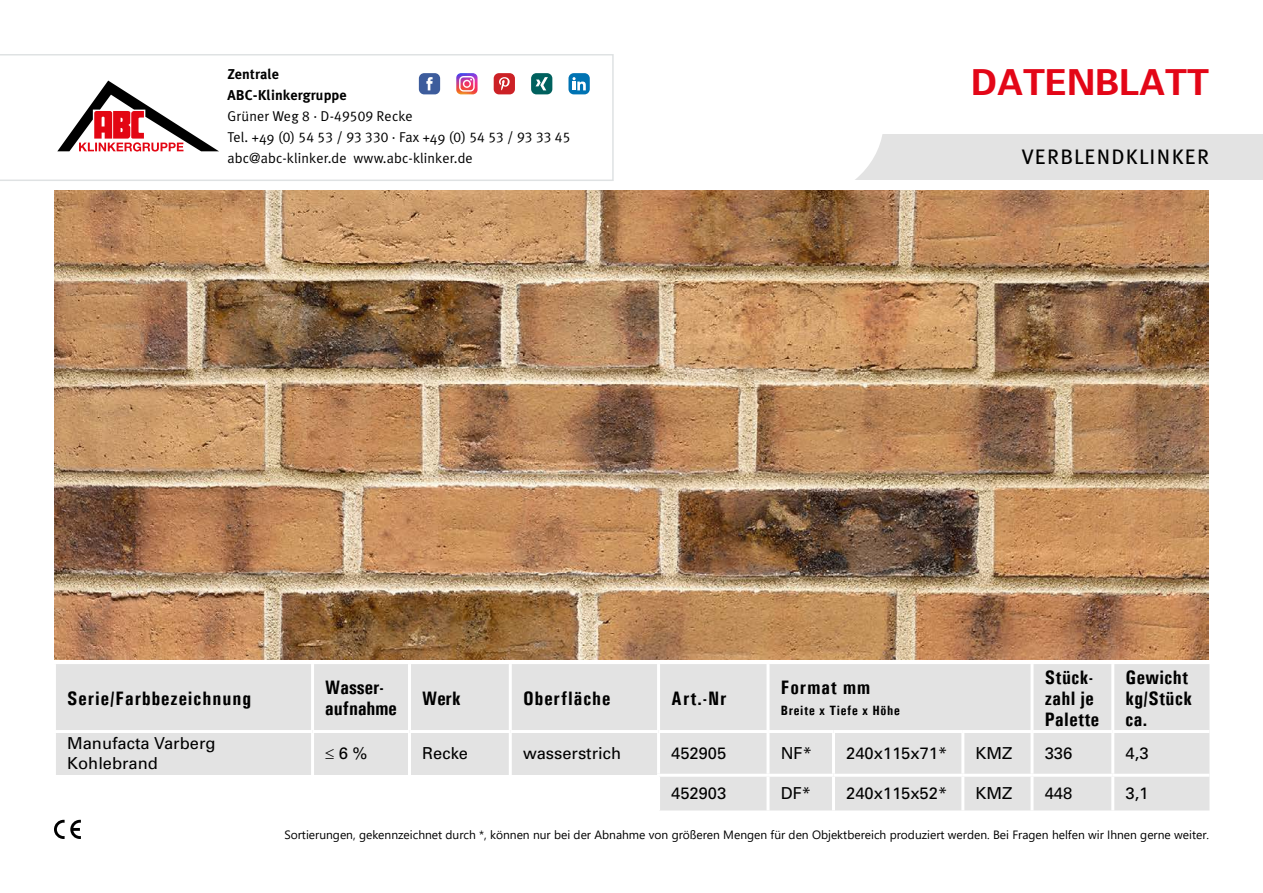
<style>
.page{position:relative;width:1263px;height:893px;background:#fff}
.page>*{position:absolute;margin:0;border:0;box-sizing:border-box;transform-origin:0 0}
.t1{font:700 36px "Univers 65";color:#e30617}
.t2{font:21px "Meta Plus";letter-spacing:.055em;color:#000}
.t3{font:700 19.5px/21px "Univers Condensed";letter-spacing:.02em;color:#000}
.t4{font:700 19.5px "Univers Condensed";letter-spacing:.05em;color:#000}
.t5{font:700 19.5px/21px "Univers Condensed";color:#000}
.t6{font:16.5px/19.8px "Univers";color:#000}
.t7{font:14.25px "Meta Plus Normal";letter-spacing:.01em;color:#000}
.t8{font:14.25px "Meta Plus Normal Caps";letter-spacing:.01em;color:#000}
.t9{font:700 14.25px/21px "Meta Plus";letter-spacing:.01em;color:#000}
.t10{font:700 13.5px "Univers Condensed";letter-spacing:.05em;color:#000}
.t11{font:12px "Segoe UI";color:#000}
.s1{font-family:"Meta Plus Normal Caps"}
.s2{font-family:"Meta Plus Normal"}
</style>
<div class="page">
<div style="left:761px;top:135px;width:502px;height:45px;background:#e3e3e3"></div>
<svg style="left:761px;top:134px;width:132px;height:46px"></svg>
<svg style="left:0;top:54px;width:614px;height:127px"></svg>
<div style="left:56px;top:664px;width:1153px;height:146px;background:#e3e3e3"></div>
<div style="left:54px;top:775px;width:604px;height:35px;background:#fff"></div>
<hr style="left:311px;top:664px;width:3px;height:66px;background:#fff">
<hr style="left:408px;top:664px;width:3px;height:66px;background:#fff">
<hr style="left:509px;top:664px;width:3px;height:66px;background:#fff">
<hr style="left:766px;top:664px;width:3px;height:66px;background:#fff">
<hr style="left:1030px;top:664px;width:3px;height:66px;background:#fff">
<hr style="left:1111px;top:664px;width:3px;height:66px;background:#fff">
<hr style="left:53px;top:730px;width:260px;height:3px;background:#fff">
<hr style="left:313px;top:730px;width:96px;height:3px;background:#fff">
<hr style="left:311px;top:733px;width:3px;height:42px;background:#fff">
<hr style="left:409px;top:730px;width:101px;height:3px;background:#fff">
<hr style="left:408px;top:733px;width:3px;height:42px;background:#fff">
<hr style="left:510px;top:730px;width:148px;height:3px;background:#fff">
<hr style="left:509px;top:733px;width:3px;height:42px;background:#fff">
<hr style="left:658px;top:730px;width:110px;height:3px;background:#fff">
<hr style="left:768px;top:730px;width:65px;height:3px;background:#fff">
<hr style="left:833px;top:730px;width:130px;height:3px;background:#fff">
<hr style="left:963px;top:730px;width:69px;height:3px;background:#fff">
<hr style="left:1032px;top:730px;width:81px;height:3px;background:#fff">
<hr style="left:1113px;top:730px;width:96px;height:3px;background:#fff">
<hr style="left:657px;top:777px;width:3px;height:33px;background:#fff">
<hr style="left:657px;top:664px;width:3px;height:66px;background:#fff">
<hr style="left:657px;top:733px;width:3px;height:41px;background:#fff">
<hr style="left:766px;top:733px;width:3px;height:41px;background:#fff">
<hr style="left:832px;top:733px;width:3px;height:41px;background:#fff">
<hr style="left:961px;top:733px;width:3px;height:41px;background:#fff">
<hr style="left:1030px;top:733px;width:3px;height:41px;background:#fff">
<hr style="left:1111px;top:733px;width:3px;height:41px;background:#fff">
<hr style="left:657px;top:774px;width:111px;height:3px;background:#fff">
<hr style="left:768px;top:774px;width:65px;height:3px;background:#fff">
<hr style="left:766px;top:777px;width:3px;height:33px;background:#fff">
<hr style="left:833px;top:774px;width:130px;height:3px;background:#fff">
<hr style="left:832px;top:777px;width:3px;height:33px;background:#fff">
<hr style="left:963px;top:774px;width:69px;height:3px;background:#fff">
<hr style="left:961px;top:777px;width:3px;height:33px;background:#fff">
<hr style="left:1032px;top:774px;width:81px;height:3px;background:#fff">
<hr style="left:1030px;top:777px;width:3px;height:33px;background:#fff">
<hr style="left:1113px;top:774px;width:96px;height:3px;background:#fff">
<hr style="left:1111px;top:777px;width:3px;height:33px;background:#fff">
<img style="left:55px;top:190px;width:1153px;height:469px">
<div style="left:419px;top:73px;width:21px;height:21px;background:#3d5c9c;border-radius:5px"></div>
<svg style="left:426px;top:77px;width:7px;height:13px"></svg>
<svg style="left:456px;top:73px;width:21px;height:21px"></svg>
<div style="left:494px;top:73px;width:21px;height:21px;background:#cc2126;border-radius:5px"></div>
<svg style="left:499px;top:77px;width:11px;height:13px"></svg>
<div style="left:531px;top:73px;width:21px;height:21px;background:#00615e;border-radius:5px"></div>
<svg style="left:535px;top:77px;width:13px;height:13px"></svg>
<div style="left:568px;top:73px;width:22px;height:21px;background:#0073b3;border-radius:5px"></div>
<svg style="left:572px;top:77px;width:14px;height:13px"></svg>
<svg style="left:54px;top:820px;width:27px;height:19px"></svg>
<p class="t9" style="left:227px;top:64px;width:121px">Zentrale<br>ABC-Klinkergruppe</p>
<p class="t7" style="left:227px;top:108px;width:187px">Grüner Weg <span class="s1">8</span> · D-<span class="s1">49509</span> Recke</p>
<p class="t8" style="left:227px;top:129px;width:344px"><span class="s2">Tel. +49 (</span>0) 54 53 / 93 330 <span class="s2">· Fax +49 (</span>0) 54 53 / 93 33 45</p>
<p class="t7" style="left:227px;top:150px;width:247px">abc@abc-klinker.de www.abc-klinker.de</p>
<h1 class="t1" style="left:971px;top:59px;width:239px">DATENBLATT</h1>
<h2 class="t2" style="left:1022px;top:145px;width:189px">VERBLENDKLINKER</h2>
<h3 class="t4" style="left:67px;top:686px;width:185px">Serie/Farbbezeichnung</h3>
<h3 class="t5" style="left:325px;top:677px;width:73px">Wasser&shy;aufnahme</h3>
<h3 class="t3" style="left:422px;top:687px;width:40px">Werk</h3>
<h3 class="t4" style="left:523px;top:686px;width:89px">Oberfläche</h3>
<h3 class="t3" style="left:671px;top:687px;width:57px">Art.-Nr</h3>
<h3 class="t4" style="left:781px;top:676px;width:91px">Format mm</h3>
<p class="t10" style="left:781px;top:702px;width:121px">Breite x Tiefe x Höhe</p>
<h3 class="t3" style="left:1045px;top:666px;width:56px">Stück&shy;zahl je<br>Palette</h3>
<h3 class="t3" style="left:1125px;top:666px;width:68px">Gewicht kg/Stück ca.</h3>
<h3 class="t6" style="left:67px;top:734px;width:150px">Manufacta Varberg<br>Kohlebrand</h3>
<h3 class="t6" style="left:325px;top:744px;width:44px">≤ 6 %</h3>
<h3 class="t6" style="left:422px;top:744px;width:47px">Recke</h3>
<h3 class="t6" style="left:523px;top:744px;width:100px">wasserstrich</h3>
<h3 class="t6" style="left:671px;top:744px;width:57px">452905</h3>
<h3 class="t6" style="left:781px;top:744px;width:33px">NF*</h3>
<h3 class="t6" style="left:846px;top:744px;width:102px">240x115x71*</h3>
<h3 class="t6" style="left:976px;top:744px;width:38px">KMZ</h3>
<h3 class="t6" style="left:1045px;top:744px;width:29px">336</h3>
<h3 class="t6" style="left:1125px;top:744px;width:24px">4,3</h3>
<h3 class="t6" style="left:671px;top:783px;width:57px">452903</h3>
<h3 class="t6" style="left:781px;top:783px;width:32px">DF*</h3>
<h3 class="t6" style="left:846px;top:783px;width:102px">240x115x52*</h3>
<h3 class="t6" style="left:976px;top:783px;width:38px">KMZ</h3>
<h3 class="t6" style="left:1045px;top:783px;width:29px">448</h3>
<h3 class="t6" style="left:1125px;top:783px;width:24px">3,1</h3>
<p class="t11" style="left:284px;top:823px;width:926px">Sortierungen, gekennzeichnet durch *, können nur bei der Abnahme von größeren Mengen für den Objektbereich produziert werden. Bei Fragen helfen wir Ihnen gerne weiter.</p>
</div>
